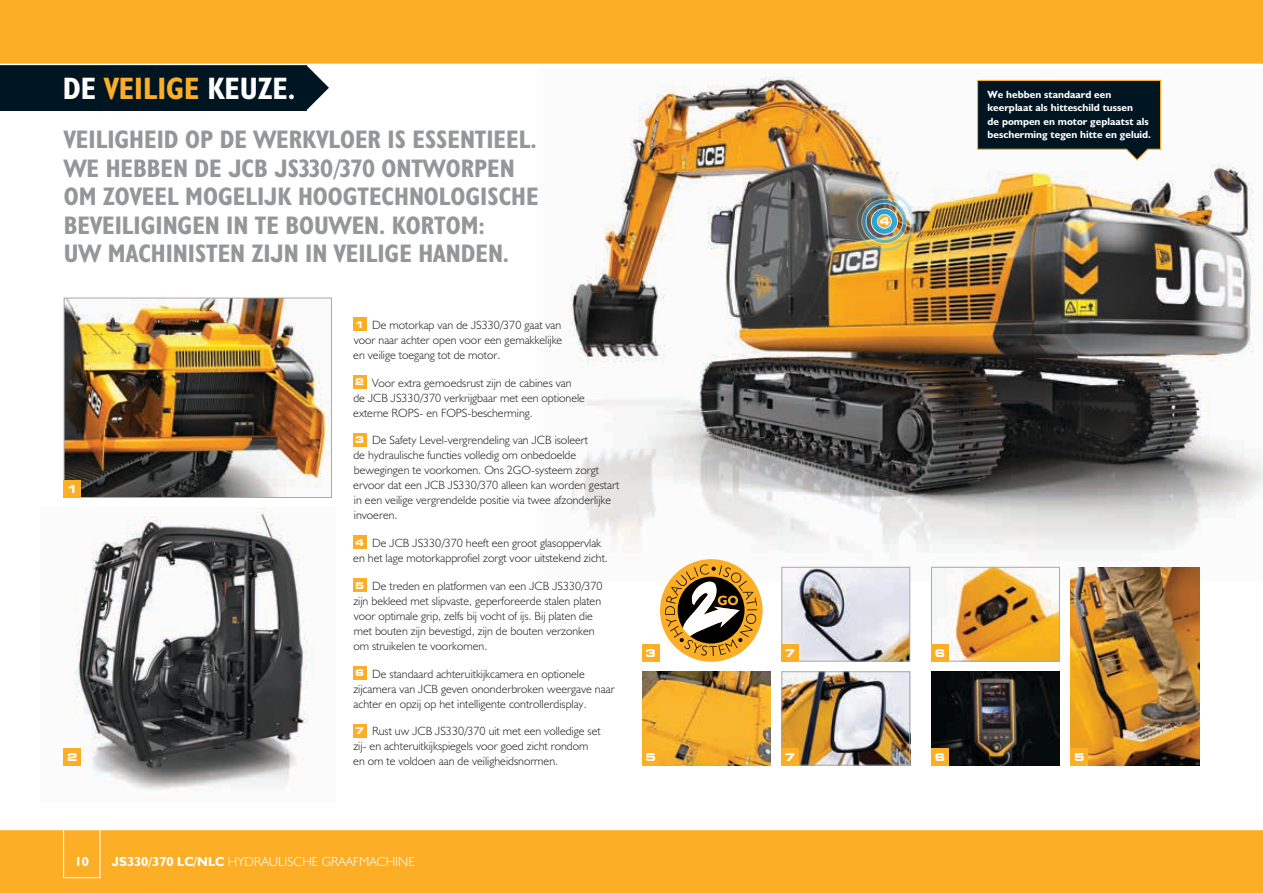
<style>
.page{position:relative;width:1263px;height:893px;background:#fff}
.page>*{position:absolute;margin:0;border:0;box-sizing:border-box;transform-origin:0 0}
.t1{font:31.2px "JCB Bold Condensed";color:#fff}
.t2{font:25.5px/28.5px "JCB Bold Condensed";color:#949698}
.t3{font:13.2px "JCB Light";color:#fff}
.t4{font:13.2px "JCB Bold";color:#fff}
.t5{font:12px/15px "JCB Light";color:#231f20}
.t6{font:10.5px/13.5px "JCB Bold";color:#fff}
.t7{font:700 expanded 10.5px "Square 721 BT";color:#fff}
.s1{color:#fcaf26}
.s2{font-family:"Square 721 BT";font-weight:700;font-stretch:expanded;font-size:9.15px;color:#fff}
.s3{font-family:"JCB Bold"}
</style>
<div class="page">
<img style="left:63px;top:507px;width:245px;height:283px">
<svg style="left:306px;top:65px;width:23px;height:45px"></svg>
<div style="left:0;top:54px;width:306px;height:57px;background:#001522"></div>
<img style="left:570px;top:76px;width:693px;height:506px">
<div style="left:0;top:0;width:1263px;height:64px;background:#fcaf26"></div>
<div style="left:0;top:829px;width:1263px;height:64px;background:#fcaf26"></div>
<hr style="left:0;top:829px;width:1263px;height:1px;background:#fff">
<div style="left:353px;top:318px;width:13px;height:13px;background:#fcaf26"></div>
<div style="left:353px;top:375px;width:13px;height:13px;background:#fcaf26"></div>
<div style="left:353px;top:433px;width:13px;height:13px;background:#fcaf26"></div>
<div style="left:353px;top:536px;width:13px;height:13px;background:#fcaf26"></div>
<div style="left:353px;top:579px;width:13px;height:13px;background:#fcaf26"></div>
<div style="left:353px;top:666px;width:13px;height:14px;background:#fcaf26"></div>
<div style="left:353px;top:724px;width:13px;height:13px;background:#fcaf26"></div>
<img style="left:784px;top:569px;width:124px;height:90px">
<div style="left:782px;top:567px;width:128px;height:94px;border:1px solid #a7a9ac"></div>
<img style="left:933px;top:569px;width:125px;height:90px">
<div style="left:931px;top:567px;width:129px;height:94px;border:1px solid #a7a9ac"></div>
<img style="left:642px;top:671px;width:128px;height:94px">
<img style="left:931px;top:671px;width:129px;height:94px">
<img style="left:784px;top:673px;width:124px;height:90px">
<div style="left:782px;top:671px;width:128px;height:94px;border:1px solid #a7a9ac"></div>
<img style="left:1071px;top:567px;width:128px;height:198px">
<img style="left:66px;top:300px;width:264px;height:196px">
<div style="left:64px;top:298px;width:268px;height:200px;border:1px solid #a7a9ac"></div>
<div style="left:64px;top:748px;width:17px;height:17px;background:#fcaf26"></div>
<div style="left:64px;top:481px;width:17px;height:17px;background:#fcaf26"></div>
<div style="left:642px;top:748px;width:17px;height:17px;background:#fcaf26"></div>
<div style="left:1071px;top:748px;width:17px;height:17px;background:#fcaf26"></div>
<div style="left:782px;top:748px;width:17px;height:17px;background:#fcaf26"></div>
<div style="left:931px;top:748px;width:17px;height:17px;background:#fcaf26"></div>
<hr style="left:0;top:64px;width:1263px;height:1px;background:#fff">
<svg style="left:976px;top:63px;width:287px;height:99px"></svg>
<div style="left:642px;top:644px;width:17px;height:17px;background:#fcaf26"></div>
<div style="left:782px;top:644px;width:17px;height:17px;background:#fcaf26"></div>
<div style="left:931px;top:644px;width:17px;height:17px;background:#fcaf26"></div>
<div style="left:63px;top:829px;width:37px;height:49px;border:1px solid #fff"></div>
<img style="left:852px;top:190px;width:65px;height:63px">
<div style="left:660px;top:559px;width:103px;height:103px;background:#fcaf26;border-radius:50%"></div>
<svg style="left:665px;top:564px;width:92px;height:92px"></svg>
<h1 class="t1" style="left:63px;top:69px;width:234px">DE <span class="s1">VEILIGE</span> KEUZE.</h1>
<h2 class="t2" style="left:64px;top:125px;width:476px">VEILIGHEID OP DE WERKVLOER IS ESSENTIEEL.<br>WE HEBBEN DE JCB JS330/370 ONTWORPEN OM ZOVEEL MOGELIJK HOOGTECHNOLOGISCHE BEVEILIGINGEN IN TE BOUWEN. KORTOM:<br>UW MACHINISTEN ZIJN IN VEILIGE HANDEN.</h2>
<p class="t7" style="left:67px;top:483px;width:12px">1</p>
<p class="t7" style="left:67px;top:751px;width:12px">2</p>
<p class="t5" style="left:353px;top:317px;width:211px;text-align:justify"><span class="s2">1</span> De motorkap van de JS330/370 gaat van voor naar achter open voor een gemakkelijke en veilige toegang tot de motor.</p>
<p class="t5" style="left:353px;top:375px;width:233px"><span class="s2">2</span> Voor extra gemoedsrust zijn de cabines van<br>de JCB JS330/370 verkrijgbaar met een optionele externe ROPS- en FOPS-bescherming.</p>
<p class="t5" style="left:353px;top:433px;width:267px"><span class="s2">3</span> De Safety Level-vergrendeling van JCB isoleert<br>de hydraulische functies volledig om onbedoelde bewegingen te voorkomen. Ons 2GO-systeem zorgt ervoor dat een JCB JS330/370 alleen kan worden gestart in een veilige vergrendelde positie via twee afzonderlijke invoeren.</p>
<p class="t5" style="left:353px;top:535px;width:256px"><span class="s2">4</span> De JCB JS330/370 heeft een groot glasoppervlak en het lage motorkapprofiel zorgt voor uitstekend zicht.</p>
<p class="t5" style="left:353px;top:578px;width:251px"><span class="s2">5</span> De treden en platformen van een JCB JS330/370 zijn bekleed met slipvaste, geperforeerde stalen platen voor optimale grip, zelfs bij vocht of ijs. Bij platen die met bouten zijn bevestigd, zijn de bouten verzonken om struikelen te voorkomen.</p>
<p class="t5" style="left:353px;top:666px;width:263px"><span class="s2">6</span> De standaard achteruitkijkcamera en optionele zijcamera van JCB geven ononderbroken weergave naar achter en opzij op het intelligente controllerdisplay.</p>
<p class="t5" style="left:353px;top:724px;width:249px"><span class="s2">7</span> Rust uw JCB JS330/370 uit met een volledige set zij- en achteruitkijkspiegels voor goed zicht rondom en om te voldoen aan de veiligheidsnormen.</p>
<p class="t7" style="left:879px;top:215px;width:12px">4</p>
<p class="t6" style="left:987px;top:87px;width:165px">We hebben standaard een keerplaat als hitteschild tussen<br>de pompen en motor geplaatst als bescherming tegen hitte en geluid.</p>
<p class="t7" style="left:645px;top:647px;width:12px">3</p>
<p class="t7" style="left:785px;top:647px;width:12px">7</p>
<p class="t7" style="left:935px;top:647px;width:12px">6</p>
<p class="t7" style="left:645px;top:751px;width:12px">5</p>
<p class="t7" style="left:785px;top:751px;width:12px">7</p>
<p class="t7" style="left:935px;top:751px;width:12px">6</p>
<p class="t7" style="left:1074px;top:751px;width:12px">5</p>
<p class="t4" style="left:75px;top:853px;width:16px">10</p>
<p class="t3" style="left:112px;top:853px;width:305px"><span class="s3">JS330/370 LC/NLC</span> HYDRAULISCHE GRAAFMACHINE</p>
</div>
